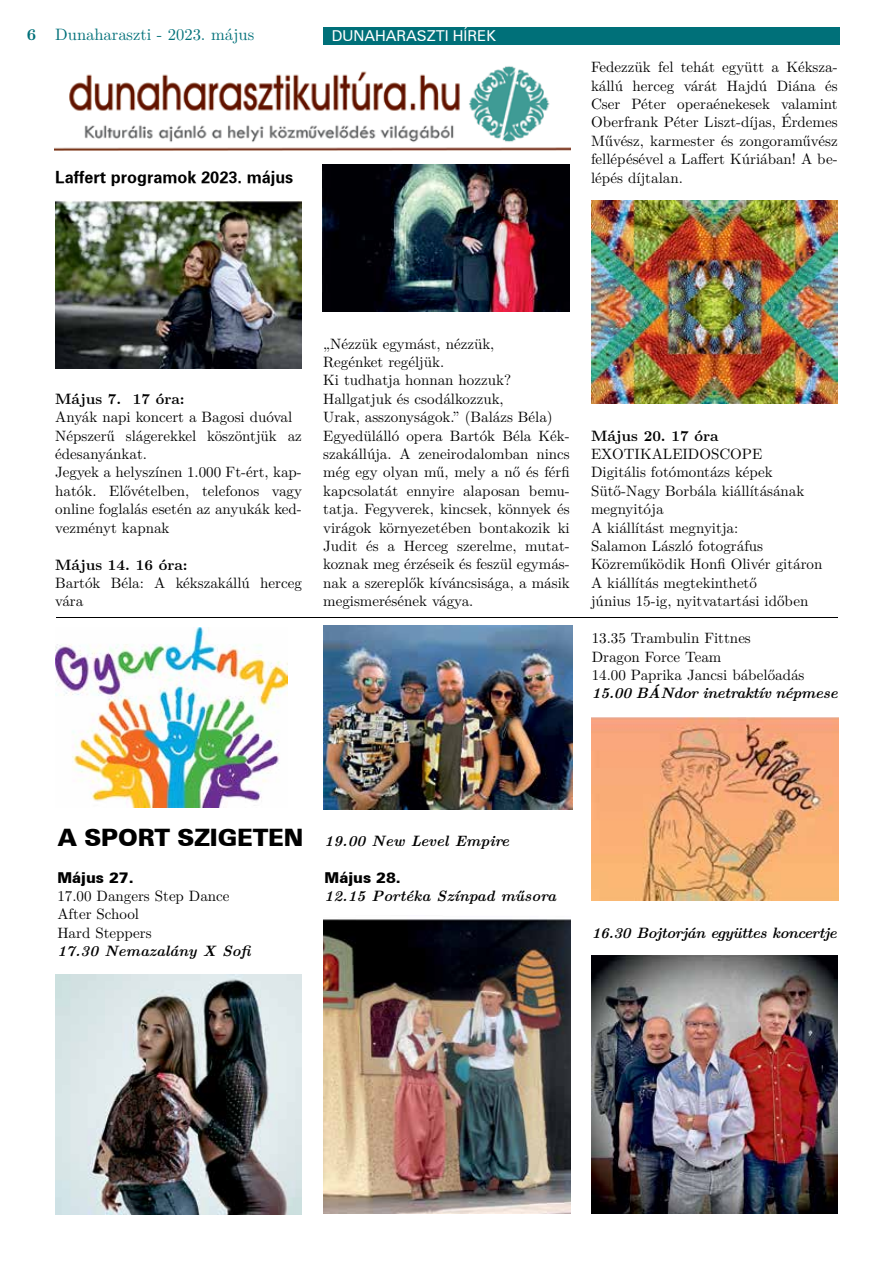
<style>
.page{position:relative;width:893px;height:1263px;background:#fff}
.page>*{position:absolute;margin:0;border:0;box-sizing:border-box;transform-origin:0 0}
.t1{font:24px "Zurich Blk PFL";letter-spacing:-.01em;color:#000}
.t2{font:700 16.5px "Zurich PFL";color:#000}
.t3{font:16.5px "LM Roman 10";color:#007079}
.t4{font:15px/18.5px "LM Roman 10";color:#000}
.t5{font:italic 700 15px "LM Roman 10";color:#000}
.t6{font:italic 700 15px "LM Roman 10";letter-spacing:-.02em;color:#000}
.t7{font:700 15px "LM Roman 10";color:#000}
.t8{font:15px "Zurich PFL";color:#fff}
.t9{font:15px "Zurich Blk PFL";color:#000}
.s1{font-weight:700}
</style>
<div class="page">
<div style="left:323px;top:27px;width:517px;height:18px;background:#007079"></div>
<img style="left:54px;top:66px;width:516px;height:85px">
<img style="left:55px;top:200px;width:246px;height:168px">
<img style="left:322px;top:164px;width:247px;height:148px">
<img style="left:591px;top:201px;width:247px;height:203px">
<img style="left:55px;top:627px;width:233px;height:181px">
<img style="left:591px;top:955px;width:246px;height:258px">
<img style="left:323px;top:625px;width:249px;height:185px">
<img style="left:323px;top:919px;width:247px;height:295px">
<img style="left:55px;top:974px;width:247px;height:240px">
<img style="left:591px;top:718px;width:247px;height:182px">
<div style="left:55px;top:614px;width:785px;height:5px;background:#000;opacity:.75"></div>
<p class="t3" style="left:27px;top:22px;width:229px"><span class="s1">6</span> Dunaharaszti - 2023. május</p>
<p class="t8" style="left:332px;top:25px;width:166px">DUNAHARASZTI HÍREK</p>
<p class="t2" style="left:55px;top:164px;width:240px">Laffert programok 2023. május</p>
<p class="t4" style="left:591px;top:57px;width:248px;text-align:justify">Fedezzük fel tehát együtt a Kéksza&shy;kállú herceg várát Hajdú Diána és Cser Péter operaénekesek valamint Oberfrank Péter Liszt-díjas, Érdemes Művész, karmester és zongoraművész fellépésével a Laffert Kúriában! A be&shy;lépés díjtalan.</p>
<p class="t7" style="left:55px;top:387px;width:131px">Május 7. 17 óra:</p>
<p class="t4" style="left:55px;top:407px;width:248px">Anyák napi koncert a Bagosi duóval<br>Népszerű slágerekkel köszöntjük az édesanyánkat.<br>Jegyek a helyszínen 1.000 Ft-ért, kap&shy;hatók. Elővételben, telefonos vagy online foglalás esetén az anyukák ked&shy;vezményt kapnak</p>
<p class="t7" style="left:55px;top:552px;width:134px">Május 14. 16 óra:</p>
<p class="t4" style="left:55px;top:572px;width:248px">Bartók Béla: A kékszakállú herceg vára</p>
<p class="t4" style="left:323px;top:333px;width:248px">„Nézzük egymást, nézzük,<br>Regénket regéljük.<br>Ki tudhatja honnan hozzuk?<br>Hallgatjuk és csodálkozzuk,<br>Urak, asszonyságok.” (Balázs Béla)<br>Egyedülálló opera Bartók Béla Kék&shy;szakállúja. A zeneirodalomban nincs még egy olyan mű, mely a nő és férfi kapcsolatát ennyire alaposan bemu&shy;tatja. Fegyverek, kincsek, könnyek és virágok környezetében bontakozik ki<br>Judit és a Herceg szerelme, mutat&shy;koznak meg érzéseik és feszül egymás&shy;nak a szereplők kíváncsisága, a másik megismerésének vágya.</p>
<p class="t7" style="left:591px;top:423px;width:129px">Május 20. 17 óra</p>
<p class="t4" style="left:591px;top:443px;width:233px">EXOTIKALEIDOSCOPE<br>Digitális fotómontázs képek<br>Sütő-Nagy Borbála kiállításának megnyitója<br>A kiállítást megnyitja:<br>Salamon László fotográfus<br>Közreműködik Honfi Olivér gitáron<br>A kiállítás megtekinthető<br>június 15-ig, nyitvatartási időben</p>
<p class="t4" style="left:592px;top:628px;width:214px">13.35 Trambulin Fittnes<br>Dragon Force Team<br>14.00 Paprika Jancsi bábelőadás</p>
<p class="t6" style="left:592px;top:681px;width:247px">15.00 BÁNdor inetraktív népmese</p>
<h1 class="t1" style="left:57px;top:821px;width:247px">A SPORT SZIGETEN</h1>
<p class="t9" style="left:57px;top:867px;width:78px">Május 27.</p>
<p class="t4" style="left:57px;top:885px;width:174px">17.00 Dangers Step Dance<br>After School<br>Hard Steppers</p>
<p class="t5" style="left:57px;top:939px;width:196px">17.30 Nemazalány X Sofi</p>
<p class="t5" style="left:325px;top:828px;width:186px">19.00 New Level Empire</p>
<p class="t9" style="left:325px;top:867px;width:78px">Május 28.</p>
<p class="t5" style="left:325px;top:884px;width:233px">12.15 Portéka Színpad műsora</p>
<p class="t6" style="left:592px;top:920px;width:247px">16.30 Bojtorján együttes koncertje</p>
</div>
